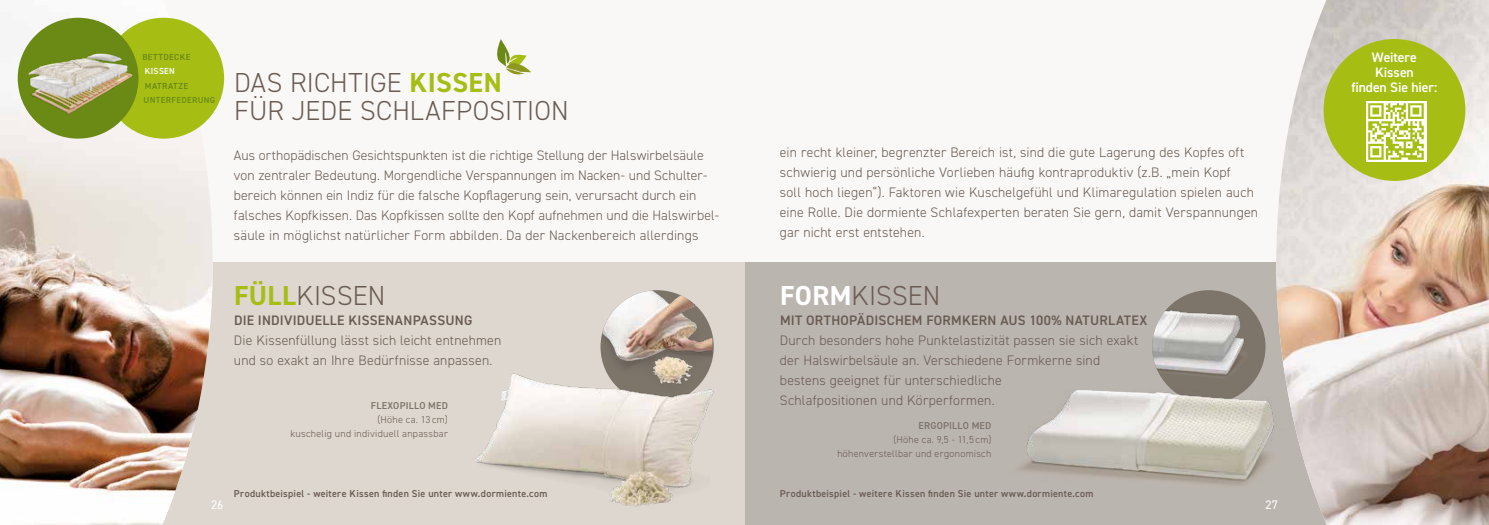
<style>
.page{position:relative;width:1489px;height:525px;background:#fff}
.page>*{position:absolute;margin:0;border:0;box-sizing:border-box;transform-origin:0 0}
.t1{font:300 27.5px/27.5px "DIN2014";letter-spacing:.005em;color:#695b52}
.t2{font:300 13.75px/20px "DIN2014";letter-spacing:.015em;color:#695b52}
.t3{font:600 13.75px "DIN2014";letter-spacing:.02em;color:#695b52}
.t4{font:600 13.75px/15px "DIN2014";letter-spacing:-.005em;color:#fff;text-align:center}
.t5{font:12.38px "DIN2014";color:#fff}
.t6{font:600 10px "DIN2014";letter-spacing:.03em;color:#695b52}
.t7{font:300 10px/13.8px "DIN2014";letter-spacing:.03em;color:#695b52;text-align:right}
.t8{font:600 10px "DIN2014";letter-spacing:.025em;color:#7d746a}
.t9{font:600 8.75px/14.5px "DIN2014";letter-spacing:.04em;color:#6b8a15}
.t10{font:600 8.75px "DIN2014";letter-spacing:.04em;color:#fff}
.s1{font-weight:700;color:#a6be14}
.s2{font-weight:700;color:#fff}
</style>
<div class="page">
<div style="left:744px;top:0;width:744px;height:524px;background:#faf8f6"></div>
<div style="left:744px;top:262px;width:618px;height:262px;background:#bbb5b0"></div>
<div style="left:0;top:0;width:744px;height:524px;background:#faf8f6"></div>
<div style="left:126px;top:262px;width:618px;height:262px;background:#ded7cf"></div>
<img style="left:1276px;top:0;width:212px;height:524px">
<img style="left:0;top:17px;width:213px;height:507px">
<svg style="left:497px;top:39px;width:34px;height:36px"></svg>
<img style="left:600px;top:290px;width:112px;height:54px">
<img style="left:1152px;top:290px;width:113px;height:93px">
<img style="left:476px;top:344px;width:238px;height:163px">
<img style="left:1019px;top:383px;width:282px;height:117px">
<div style="left:1323px;top:39px;width:142px;height:142px;background:#a6be14;border-radius:50%"></div>
<svg style="left:1366px;top:101px;width:60px;height:61px"></svg>
<img style="left:1368px;top:104px;width:55px;height:55px">
<div style="left:103px;top:18px;width:121px;height:120px;background:#a6be14;border-radius:50%"></div>
<img style="left:18px;top:18px;width:120px;height:120px;border-radius:60px">
<p class="t9" style="left:142px;top:49px;width:50px">BETTDECKE</p>
<p class="t10" style="left:145px;top:65px;width:32px">KISSEN</p>
<p class="t9" style="left:144px;top:78px;width:73px">MATRATZE<br>UNTERFEDERUNG</p>
<h1 class="t1" style="left:234px;top:69px;width:336px">DAS RICHTIGE <span class="s1">KISSEN<br></span>FÜR JEDE SCHLAFPOSITION</h1>
<p class="t2" style="left:234px;top:145px;width:486px">Aus orthopädischen Gesichtspunkten ist die richtige Stellung der Halswirbelsäule von zentraler Bedeutung. Morgendliche Verspannungen im Nacken- und Schulter&shy;bereich können ein Indiz für die falsche Kopflagerung sein, verursacht durch ein falsches Kopfkissen. Das Kopfkissen sollte den Kopf aufnehmen und die Halswirbel&shy;säule in möglichst natürlicher Form abbilden. Da der Nackenbereich allerdings</p>
<h1 class="t1" style="left:234px;top:282px;width:153px"><span class="s1">FÜLL</span>KISSEN</h1>
<p class="t3" style="left:234px;top:311px;width:240px">DIE INDIVIDUELLE KISSENANPASSUNG</p>
<p class="t2" style="left:234px;top:330px;width:269px">Die Kissenfüllung lässt sich leicht entnehmen und so exakt an Ihre Bedürfnisse anpassen.</p>
<p class="t8" style="left:371px;top:399px;width:78px">FLEXOPILLO MED</p>
<p class="t7" style="left:290px;top:412px;width:159px">(Höhe ca. 13 cm)<br>kuschelig und individuell anpassbar</p>
<p class="t2" style="left:780px;top:142px;width:480px">ein recht kleiner, begrenzter Bereich ist, sind die gute Lagerung des Kopfes oft schwierig und persönliche Vorlieben häufig kontraproduktiv (z.B. „mein Kopf<br>soll hoch liegen“). Faktoren wie Kuschelgefühl und Klimaregulation spielen auch eine Rolle. Die dormiente Schlafexperten beraten Sie gern, damit Verspannungen gar nicht erst entstehen.</p>
<h1 class="t1" style="left:780px;top:282px;width:162px"><span class="s2">FORM</span>KISSEN</h1>
<p class="t3" style="left:780px;top:311px;width:369px">MIT ORTHOPÄDISCHEM FORMKERN AUS 100% NATURLATEX</p>
<p class="t2" style="left:780px;top:330px;width:360px">Durch besonders hohe Punktelastizität passen sie sich exakt der Halswirbelsäule an. Verschiedene Formkerne sind bestens geeignet für unterschiedliche<br>Schlafpositionen und Körperformen.</p>
<p class="t8" style="left:918px;top:419px;width:74px">ERGOPILLO MED</p>
<p class="t7" style="left:837px;top:432px;width:155px">(Höhe ca. 9,5 - 11,5 cm) höhenverstellbar und ergonomisch</p>
<p class="t6" style="left:780px;top:486px;width:315px">Produktbeispiel - weitere Kissen finden Sie unter www.dormiente.com</p>
<p class="t6" style="left:234px;top:486px;width:315px">Produktbeispiel - weitere Kissen finden Sie unter www.dormiente.com</p>
<p class="t5" style="left:211px;top:496px;width:14px">26</p>
<p class="t5" style="left:1265px;top:496px;width:14px">27</p>
<p class="t4" style="left:1351px;top:49px;width:88px">Weitere<br>Kissen<br>finden Sie hier:</p>
</div>
